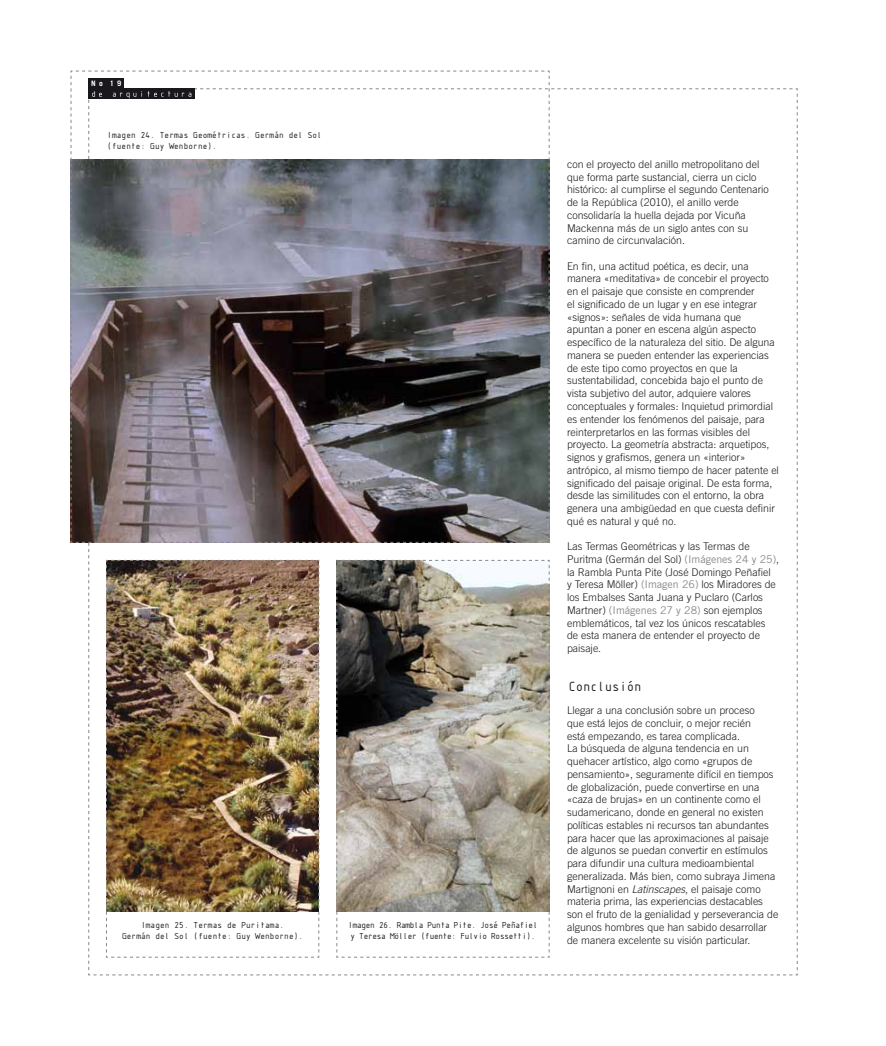
<style>
.page{position:relative;width:886px;height:1046px;background:#fff}
.page>*{position:absolute;margin:0;border:0;box-sizing:border-box;transform-origin:0 0}
.t1{font:14.38px "ISOCTEUR";letter-spacing:-.2em;color:#1a171c}
.t2{font:300 10.62px/12.8px "Trade Gothic";color:#1a171c}
.t3{font:9.38px/11.2px "ISOCTEUR";letter-spacing:-.2em;color:#1a171c}
.t4{font:9.38px/11.2px "ISOCTEUR";letter-spacing:-.24em;color:#1a171c}
.t5{font:700 7.5px "Trade Gothic";color:#fff}
.s1{font-weight:400;color:#87888a}
.s2{font-style:italic}
</style>
<div class="page">
<img style="left:71px;top:71px;width:727px;height:904px">
<svg style="left:336px;top:560px;width:213px;height:397px;background:#a29d94"></svg>
<p class="t5" style="left:91px;top:79px;width:32px">N o 1 9</p>
<p class="t3" style="left:106px;top:129px;width:218px">Imagen 24. Termas Geométricas. Germán del Sol (fuente: Guy Wenborne).</p>
<p class="t3" style="left:121px;top:918px;width:185px;text-align:center">Imagen 25. Termas de Puritama.<br>Germán del Sol (fuente: Guy Wenborne).</p>
<p class="t4" style="left:347px;top:918px;width:193px">Imagen 26. Rambla Punta Pite. José Peñafiel y Teresa Möller (fuente: Fulvio Rossetti).</p>
<p class="t2" style="left:567px;top:158px;width:203px">con el proyecto del anillo metropolitano del que forma parte sustancial, cierra un ciclo histórico: al cumplirse el segundo Centenario de la República (2010), el anillo verde consolidaría la huella dejada por Vicuña Mackenna más de un siglo antes con su camino de circunvalación.</p>
<p class="t2" style="left:567px;top:259px;width:213px">En fin, una actitud poética, es decir, una manera «meditativa» de concebir el proyecto en el paisaje que consiste en comprender<br>el significado de un lugar y en ese integrar «signos»: señales de vida humana que apuntan a poner en escena algún aspecto específico de la naturaleza del sitio. De alguna manera se pueden entender las experiencias de este tipo como proyectos en que la sustentabilidad, concebida bajo el punto de vista subjetivo del autor, adquiere valores conceptuales y formales: Inquietud primordial es entender los fenómenos del paisaje, para reinterpretarlos en las formas visibles del proyecto. La geometría abstracta: arquetipos, signos y grafismos, genera un «interior» antrópico, al mismo tiempo de hacer patente el significado del paisaje original. De esta forma, desde las similitudes con el entorno, la obra genera una ambigüedad en que cuesta definir qué es natural y qué no.</p>
<p class="t2" style="left:567px;top:539px;width:214px">Las Termas Geométricas y las Termas de Puritma (Germán del Sol) <span class="s1">(Imágenes 24 y 25)</span>, la Rambla Punta Pite (José Domingo Peñafiel<br>y Teresa Möller) <span class="s1">(Imagen 26)</span> los Miradores de los Embalses Santa Juana y Puclaro (Carlos Martner) <span class="s1">(Imágenes 27 y 28)</span> son ejemplos emblemáticos, tal vez los únicos rescatables de esta manera de entender el proyecto de paisaje.</p>
<h1 class="t1" style="left:567px;top:676px;width:78px">Conclusión</h1>
<p class="t2" style="left:567px;top:703px;width:213px">Llegar a una conclusión sobre un proceso<br>que está lejos de concluir, o mejor recién<br>está empezando, es tarea complicada.<br>La búsqueda de alguna tendencia en un quehacer artístico, algo como «grupos de pensamiento», seguramente difícil en tiempos de globalización, puede convertirse en una «caza de brujas» en un continente como el sudamericano, donde en general no existen políticas estables ni recursos tan abundantes para hacer que las aproximaciones al paisaje de algunos se puedan convertir en estímulos para difundir una cultura medioambiental generalizada. Más bien, como subraya Jimena Martignoni en <span class="s2">Latinscapes</span>, el paisaje como materia prima, las experiencias destacables son el fruto de la genialidad y perseverancia de algunos hombres que han sabido desarrollar de manera excelente su visión particular.</p>
</div>
